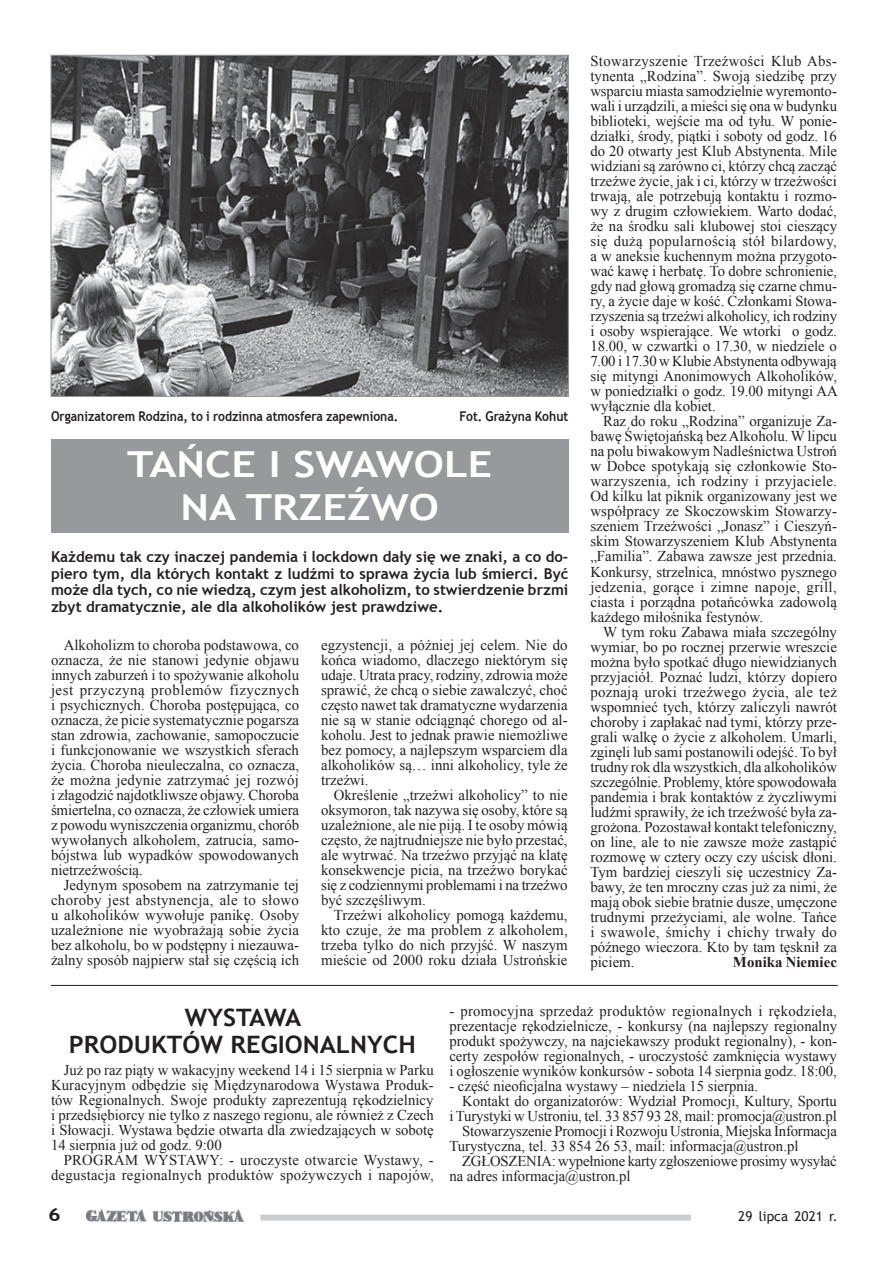
<style>
.page{position:relative;width:893px;height:1263px;background:#fff}
.page>*{position:absolute;margin:0;border:0;box-sizing:border-box;transform-origin:0 0}
.t1{font:700 35.85px/43.5px "Trebuchet MS";color:#fff;text-align:center;scale:1.2 1}
.t2{font:700 24px/27px "Trebuchet MS";color:#231f20;text-align:center;scale:1.06 1}
.t3{font:700 18px "Trebuchet MS";color:#231f20;scale:1.2 1}
.t4{font:15px/15px "Times New Roman";color:#231f20;text-align:justify}
.t5{font:700 15px/16.5px "Trebuchet MS";color:#231f20;text-align:justify}
.t6{font:15px/15px "Times New Roman";letter-spacing:.02em;color:#231f20;text-align:right}
.t7{font:700 15px "Times New Roman";color:#231f20}
.t8{font:700 13.5px "Trebuchet MS";color:#231f20;scale:.9 1}
.t9{font:13.5px "Trebuchet MS";letter-spacing:.005em;color:#231f20}
</style>
<div class="page">
<img style="left:86px;top:1209px;width:158px;height:13px">
<div style="left:260px;top:1214px;width:431px;height:6px;background:#cbccce"></div>
<div style="left:51px;top:439px;width:517px;height:94px;background:#97999c"></div>
<hr style="left:51px;top:985px;width:787px;height:1px;background:#231f20">
<img style="left:53px;top:57px;width:514px;height:338px">
<p class="t8" style="left:51px;top:407px;width:387px">Organizatorem Rodzina, to i rodzinna atmosfera zapewniona.</p>
<p class="t8" style="left:460px;top:407px;width:122px">Fot. Grażyna Kohut</p>
<h1 class="t1" style="left:127px;top:442px;width:306px">TAŃCE I SWAWOLE<br>NA TRZEŹWO</h1>
<p class="t5" style="left:51px;top:548px;width:519px">Każdemu tak czy inaczej pandemia i lockdown dały się we znaki, a co do&shy;piero tym, dla których kontakt z ludźmi to sprawa życia lub śmierci. Być może dla tych, co nie wiedzą, czym jest alkoholizm, to stwierdzenie brzmi zbyt dramatycznie, ale dla alkoholików jest prawdziwe.</p>
<p class="t4" style="left:321px;top:637px;width:248px">egzystencji, a później jej celem. Nie do końca wiadomo, dlaczego niektórym się udaje. Utrata pracy, rodziny, zdrowia może sprawić, że chcą o siebie zawalczyć, choć często nawet tak dramatyczne wydarzenia nie są w stanie odciągnąć chorego od al&shy;koholu. Jest to jednak prawie niemożliwe bez pomocy, a najlepszym wsparciem dla alkoholików są… inni alkoholicy, tyle że trzeźwi.</p>
<p class="t4" style="left:321px;top:787px;width:248px;text-indent:13px">Określenie „trzeźwi alkoholicy” to nie oksymoron, tak nazywa się osoby, które są uzależnione, ale nie piją. I te osoby mówią często, że najtrudniejsze nie było przestać, ale wytrwać. Na trzeźwo przyjąć na klatę konsekwencje picia, na trzeźwo borykać się z codziennymi problemami i na trzeźwo być szczęśliwym.</p>
<p class="t4" style="left:321px;top:907px;width:248px;text-indent:13px">Trzeźwi alkoholicy pomogą każdemu, kto czuje, że ma problem z alkoholem, trzeba tylko do nich przyjść. W naszym mieście od 2000 roku działa Ustrońskie</p>
<p class="t4" style="left:51px;top:637px;width:250px;text-indent:13px">Alkoholizm to choroba podstawowa, co oznacza, że nie stanowi jedynie objawu innych zaburzeń i to spożywanie alkoholu jest przyczyną problemów fizycznych i psychicznych. Choroba postępująca, co oznacza, że picie systematycznie pogarsza stan zdrowia, zachowanie, samopoczucie i funkcjonowanie we wszystkich sferach życia. Choroba nieuleczalna, co oznacza, że można jedynie zatrzymać jej rozwój i złagodzić najdotkliwsze objawy. Choroba śmiertelna, co oznacza, że człowiek umiera z powodu wyniszczenia organizmu, chorób wywołanych alkoholem, zatrucia, samo&shy;bójstwa lub wypadków spowodowanych nietrzeźwością.</p>
<p class="t4" style="left:51px;top:877px;width:250px;text-indent:13px">Jedynym sposobem na zatrzymanie tej choroby jest abstynencja, ale to słowo u alkoholików wywołuje panikę. Osoby uzależnione nie wyobrażają sobie życia bez alkoholu, bo w podstępny i niezauwa&shy;żalny sposób najpierw stał się częścią ich</p>
<p class="t4" style="left:590px;top:54px;width:249px">Stowarzyszenie Trzeźwości Klub Abs&shy;tynenta „Rodzina”. Swoją siedzibę przy wsparciu miasta samodzielnie wyremonto&shy;wali i urządzili, a mieści się ona w budynku biblioteki, wejście ma od tyłu. W ponie&shy;działki, środy, piątki i soboty od godz. 16 do 20 otwarty jest Klub Abstynenta. Mile widziani są zarówno ci, którzy chcą zacząć trzeźwe życie, jak i ci, którzy w trzeźwości trwają, ale potrzebują kontaktu i rozmo&shy;wy z drugim człowiekiem. Warto dodać, że na środku sali klubowej stoi cieszący się dużą popularnością stół bilardowy, a w aneksie kuchennym można przygoto&shy;wać kawę i herbatę. To dobre schronienie, gdy nad głową gromadzą się czarne chmu&shy;ry, a życie daje w kość. Członkami Stowa&shy;rzyszenia są trzeźwi alkoholicy, ich rodziny i osoby wspierające. We wtorki o godz.<br>18.00, w czwartki o 17.30, w niedziele o 7.00 i 17.30 w Klubie Abstynenta odbywają się mityngi Anonimowych Alkoholików, w poniedziałki o godz. 19.00 mityngi AA wyłącznie dla kobiet.</p>
<p class="t4" style="left:590px;top:414px;width:248px;text-indent:13px">Raz do roku „Rodzina” organizuje Za&shy;bawę Świętojańską bez Alkoholu. W lipcu na polu biwakowym Nadleśnictwa Ustroń w Dobce spotykają się członkowie Sto&shy;warzyszenia, ich rodziny i przyjaciele.<br>Od kilku lat piknik organizowany jest we współpracy ze Skoczowskim Stowarzy&shy;szeniem Trzeźwości „Jonasz” i Cieszyń&shy;skim Stowarzyszeniem Klub Abstynenta „Familia”. Zabawa zawsze jest przednia.<br>Konkursy, strzelnica, mnóstwo pysznego jedzenia, gorące i zimne napoje, grill, ciasta i porządna potańcówka zadowolą każdego miłośnika festynów.</p>
<p class="t4" style="left:590px;top:624px;width:248px;text-indent:13px">W tym roku Zabawa miała szczególny wymiar, bo po rocznej przerwie wreszcie można było spotkać długo niewidzianych przyjaciół. Poznać ludzi, którzy dopiero poznają uroki trzeźwego życia, ale też wspomnieć tych, którzy zaliczyli nawrót choroby i zapłakać nad tymi, którzy prze&shy;grali walkę o życie z alkoholem. Umarli, zginęli lub sami postanowili odejść. To był trudny rok dla wszystkich, dla alkoholików szczególnie. Problemy, które spowodowała pandemia i brak kontaktów z życzliwymi ludźmi sprawiły, że ich trzeźwość była za&shy;grożona. Pozostawał kontakt telefoniczny, on line, ale to nie zawsze może zastąpić rozmowę w cztery oczy czy uścisk dłoni.<br>Tym bardziej cieszyli się uczestnicy Za&shy;bawy, że ten mroczny czas już za nimi, że mają obok siebie bratnie dusze, umęczone trudnymi przeżyciami, ale wolne. Tańce i swawole, śmichy i chichy trwały do późnego wieczora. Kto by tam tęsknił za piciem.</p>
<p class="t7" style="left:733px;top:951px;width:105px">Monika Niemiec</p>
<h2 class="t2" style="left:69px;top:1003px;width:329px">WYSTAWA<br>PRODUKTÓW REGIONALNYCH</h2>
<p class="t4" style="left:51px;top:1062px;width:384px;text-indent:13px">Już po raz piąty w wakacyjny weekend 14 i 15 sierpnia w Parku Kuracyjnym odbędzie się Międzynarodowa Wystawa Produk&shy;tów Regionalnych. Swoje produkty zaprezentują rękodzielnicy i przedsiębiorcy nie tylko z naszego regionu, ale również z Czech i Słowacji. Wystawa będzie otwarta dla zwiedzających w sobotę 14 sierpnia już od godz. 9:00</p>
<p class="t6" style="left:51px;top:1152px;width:384px">PROGRAM WYSTAWY: - uroczyste otwarcie Wystawy, - degustacja regionalnych produktów spożywczych i napojów,</p>
<p class="t4" style="left:449px;top:1003px;width:389px">- promocyjna sprzedaż produktów regionalnych i rękodzieła, prezentacje rękodzielnicze, - konkursy (na najlepszy regionalny produkt spożywczy, na najciekawszy produkt regionalny), - kon&shy;certy zespołów regionalnych, - uroczystość zamknięcia wystawy i ogłoszenie wyników konkursów - sobota 14 sierpnia godz. 18:00,</p>
<p class="t4" style="left:449px;top:1078px;width:310px">- część nieoficjalna wystawy – niedziela 15 sierpnia.</p>
<p class="t4" style="left:462px;top:1093px;width:376px">Kontakt do organizatorów: Wydział Promocji, Kultury, Sportu</p>
<p class="t4" style="left:449px;top:1108px;width:389px">i Turystyki w Ustroniu, tel. 33 857 93 28, mail: promocja@ustron.pl</p>
<p class="t4" style="left:462px;top:1123px;width:376px">Stowarzyszenie Promocji i Rozwoju Ustronia, Miejska Informacja</p>
<p class="t4" style="left:449px;top:1138px;width:351px">Turystyczna, tel. 33 854 26 53, mail: informacja@ustron.pl</p>
<p class="t4" style="left:462px;top:1153px;width:376px">ZGŁOSZENIA: wypełnione karty zgłoszeniowe prosimy wysyłać</p>
<p class="t4" style="left:449px;top:1168px;width:183px">na adres informacja@ustron.pl</p>
<p class="t3" style="left:48px;top:1203px;width:12px">6</p>
<p class="t9" style="left:738px;top:1208px;width:101px">29 lipca 2021 r.</p>
</div>
